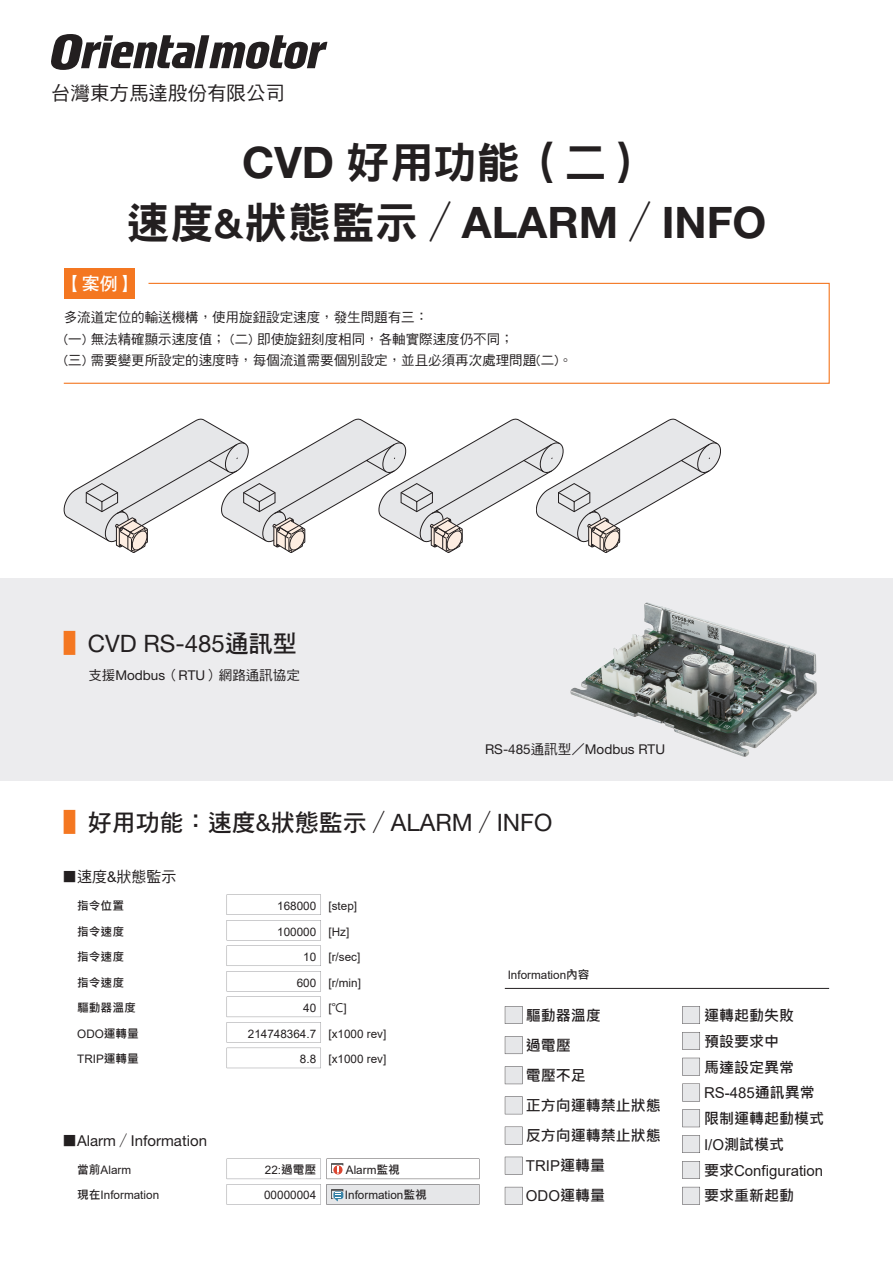
<style>
.page{position:relative;width:893px;height:1263px;background:#fff}
.page>*{position:absolute;margin:0;border:0;box-sizing:border-box;transform-origin:0 0}
.t1{font:700 43.5px "Helvetica Neue LT Std";color:#231f20}
.t2{font:43.5px "DF Hei Std W9";color:#231f20}
.t3{font:24px "DF Hei Std W7";color:#231f20}
.t4{font:24px "Helvetica Neue LT Std";color:#231f20}
.t5{font:19.5px "DF Hei Std W5";color:#231f20}
.t6{font:18px "DF Hei Std W7";color:#fff}
.t7{font:700 15px/30px "Microsoft Jheng Hei";color:#231f20}
.t8{font:15px/30px "Arial";color:#231f20}
.t9{font:15px "Helvetica Neue LT Std";color:#231f20}
.t10{font:15px "DF Hei Std W5";color:#231f20}
.t11{font:13.5px/21px "DF Hei Std W5";color:#231f20}
.t12{font:13.5px "Helvetica Neue LT Std";color:#231f20}
.t13{font:11.7px/25.5px "Arial";color:#231f20}
.t14{font:700 11.7px/25.5px "Microsoft Jheng Hei";color:#231f20}
.s1{font-family:"Helvetica Neue LT Std";font-weight:700}
.s2{font-family:"DF Hei Std W9";font-weight:400}
.s3{font-family:"Adobe Ming Std";font-weight:300}
.s4{font-family:"Adobe Ming Std";font-weight:300;color:#f47721}
.s5{font-family:"DF Hei Std W7"}
.s6{font-family:"Helvetica Neue LT Std"}
.s7{font-family:"DF Hei Std W5"}
.s8{font-family:"Microsoft Jheng Hei";font-weight:700}
.s9{font-family:"Microsoft Jheng Hei"}
.s10{font-family:"Arial";font-weight:400}
</style>
<div class="page">
<div style="left:0;top:578px;width:893px;height:203px;background:#ececee"></div>
<svg style="left:51px;top:34px;width:276px;height:36px"></svg>
<div style="left:64px;top:268px;width:71px;height:31px;background:#f47721"></div>
<svg style="left:63px;top:282px;width:767px;height:102px"></svg>
<img style="left:570px;top:602px;width:247px;height:155px">
<svg style="left:64px;top:419px;width:657px;height:134px"></svg>
<svg style="left:227px;top:894px;width:94px;height:174px"></svg>
<svg style="left:227px;top:1158px;width:94px;height:46px"></svg>
<svg style="left:327px;top:1158px;width:152px;height:46px"></svg>
<hr style="left:505px;top:988px;width:324px;height:1px;background:#231f20">
<svg style="left:505px;top:1006px;width:18px;height:18px"></svg>
<svg style="left:505px;top:1036px;width:18px;height:18px"></svg>
<svg style="left:505px;top:1066px;width:18px;height:18px"></svg>
<svg style="left:505px;top:1096px;width:18px;height:18px"></svg>
<svg style="left:505px;top:1127px;width:18px;height:17px"></svg>
<svg style="left:505px;top:1157px;width:18px;height:17px"></svg>
<svg style="left:505px;top:1187px;width:18px;height:17px"></svg>
<svg style="left:682px;top:1006px;width:18px;height:18px"></svg>
<svg style="left:682px;top:1032px;width:18px;height:18px"></svg>
<svg style="left:682px;top:1058px;width:18px;height:17px"></svg>
<svg style="left:682px;top:1083px;width:18px;height:18px"></svg>
<svg style="left:682px;top:1109px;width:18px;height:18px"></svg>
<svg style="left:682px;top:1135px;width:18px;height:18px"></svg>
<svg style="left:682px;top:1161px;width:18px;height:18px"></svg>
<svg style="left:682px;top:1187px;width:18px;height:17px"></svg>
<h3 class="t5" style="left:51px;top:83px;width:235px">台灣東方馬達股份有限公司</h3>
<h1 class="t2" style="left:242px;top:139px;width:410px"><span class="s1">CVD</span> 好用功能（二）</h1>
<h1 class="t1" style="left:127px;top:195px;width:641px"><span class="s2">速度&amp;狀態監示</span><span class="s3">／</span>ALARM<span class="s3">／</span>INFO</h1>
<h3 class="t6" style="left:64px;top:274px;width:74px">【案例】</h3>
<p class="t11" style="left:64px;top:307px;width:510px">多流道定位的輸送機構，使用旋鈕設定速度，發生問題有三：<br>(一) 無法精確顯示速度值； (二) 即使旋鈕刻度相同，各軸實際速度仍不同；<br>(三) 需要變更所設定的速度時，每個流道需要個別設定，並且必須再次處理問題(二)。</p>
<h2 class="t4" style="left:64px;top:629px;width:234px"><span class="s4">▌</span>CVD RS-485<span class="s5">通訊型</span></h2>
<p class="t11" style="left:88px;top:664px;width:213px">支援<span class="s6">Modbus</span>（<span class="s6">RTU</span>）網路通訊協定</p>
<p class="t12" style="left:485px;top:741px;width:182px">RS-485<span class="s7">通訊型／</span>Modbus RTU</p>
<h2 class="t3" style="left:64px;top:809px;width:490px"><span class="s4">▌</span>好用功能：速度<span class="s6">&amp;</span>狀態監示<span class="s3">／</span><span class="s6">ALARM</span><span class="s3">／</span><span class="s6">INFO</span></h2>
<p class="t10" style="left:62px;top:868px;width:116px">■速度<span class="s6">&amp;</span>狀態監示</p>
<p class="t14" style="left:77px;top:893px;width:60px">指令位置指令速度指令速度指令速度驅動器溫度</p>
<p class="t13" style="left:77px;top:1021px;width:63px">ODO<span class="s8">運轉量<br></span>TRIP<span class="s8">運轉量</span></p>
<p class="t9" style="left:62px;top:1132px;width:147px"><span class="s7">■</span>Alarm<span class="s3">／</span>Information</p>
<p class="t13" style="left:77px;top:1156px;width:83px"><span class="s8">當前</span>Alarm<br><span class="s8">現在</span>Information</p>
<p class="t13" style="left:248px;top:893px;width:70px;text-align:right">168000<br>100000<br>10<br>600<br>40<br>214748364.7<br>8.8</p>
<p class="t13" style="left:328px;top:893px;width:59px">[step]<br>[Hz]<br>[r/sec] [r/min]<br>[<span class="s9">℃</span>]<br>[x1000 rev] [x1000 rev]</p>
<p class="t13" style="left:264px;top:1157px;width:54px">22:<span class="s8">過電壓<br></span>00000004</p>
<p class="t13" style="left:345px;top:1157px;width:83px">Alarm<span class="s8">監視<br></span>Information<span class="s8">監視</span></p>
<p class="t13" style="left:508px;top:962px;width:83px">Information<span class="s8">內容</span></p>
<p class="t7" style="left:526px;top:1001px;width:136px">驅動器溫度<br>過電壓<br>電壓不足<br>正方向運轉禁止狀態反方向運轉禁止狀態</p>
<p class="t8" style="left:526px;top:1151px;width:81px">TRIP<span class="s8">運轉量<br></span>ODO<span class="s8">運轉量</span></p>
<p class="t7" style="left:704px;top:1003px;width:91px;line-height:25.8px">運轉起動失敗預設要求中馬達設定異常</p>
<p class="t8" style="left:704px;top:1078px;width:112px">RS-485<span class="s8">通訊異常</span></p>
<p class="t7" style="left:704px;top:1106px;width:121px;line-height:25.8px">限制運轉起動模式<br><span class="s10">I/O</span>測試模式</p>
<p class="t8" style="left:704px;top:1155px;width:121px"><span class="s8">要求</span>Configuration</p>
<p class="t7" style="left:704px;top:1181px;width:91px">要求重新起動</p>
</div>
